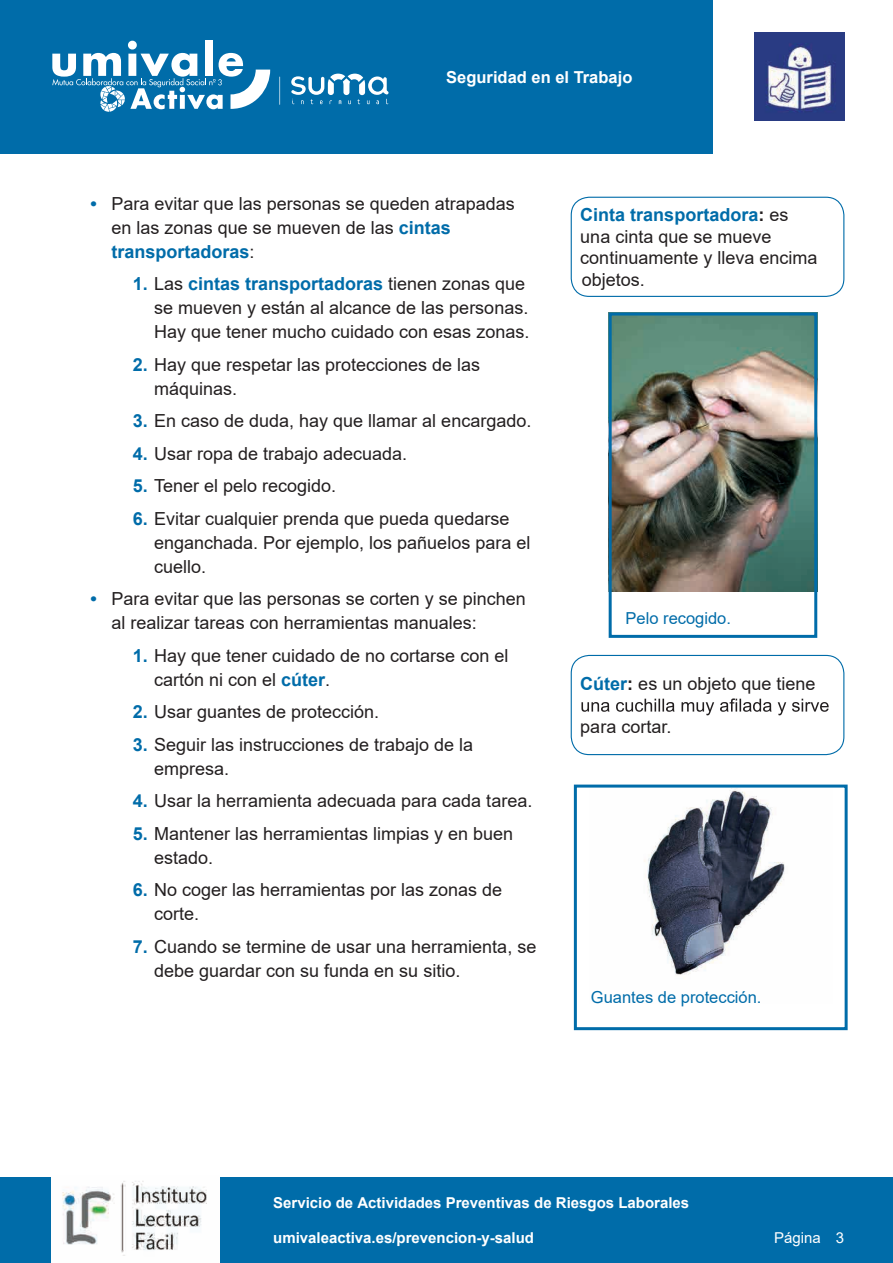
<style>
.page{position:relative;width:893px;height:1263px;background:#fff}
.page>*{position:absolute;margin:0;border:0;box-sizing:border-box;transform-origin:0 0}
.t1{font:18px/24px "Arial";color:#231f20}
.t2{font:16.5px "Arial";color:#006ca9}
.t3{font:700 16.5px "Arial";color:#fff}
.t4{font:700 15px "Arial";color:#fff}
.t5{font:15px "Arial";color:#fff}
.s1{font-weight:700;color:#006ca9}
.s2{font-weight:700}
</style>
<div class="page">
<div style="left:0;top:1178px;width:893px;height:85px;background:#006ca9"></div>
<div style="left:0;top:0;width:713px;height:153px;background:#006ca9"></div>
<img style="left:755px;top:32px;width:89px;height:89px">
<img style="left:51px;top:1178px;width:168px;height:85px">
<div style="left:571px;top:197px;width:273px;height:100px;border:1px solid #006ca9;border-radius:18px"></div>
<svg style="left:581px;top:698px;width:248px;height:17px"></svg>
<div style="left:571px;top:655px;width:273px;height:100px;border:1px solid #006ca9;border-radius:18px"></div>
<img style="left:613px;top:316px;width:200px;height:275px">
<div style="left:609px;top:312px;width:208px;height:326px;border:3px solid #006ca9"></div>
<img style="left:644px;top:788px;width:141px;height:187px">
<div style="left:574px;top:784px;width:274px;height:246px;border:3px solid #006ca9"></div>
<svg style="left:291px;top:74px;width:97px;height:30px"></svg>
<svg style="left:279px;top:77px;width:1px;height:28px"></svg>
<div style="left:205px;top:40px;width:8px;height:36px;background:#fff"></div>
<svg style="left:52px;top:41px;width:218px;height:71px"></svg>
<p class="t3" style="left:446px;top:65px;width:188px">Seguridad en el Trabajo</p>
<p class="t1" style="left:112px;top:191px;width:405px;text-indent:-21px"><span class="s1">•</span> Para evitar que las personas se queden atrapadas en las zonas que se mueven de las <span class="s1">cintas transportadoras</span>:</p>
<p class="t1" style="left:154px;top:272px;width:377px;text-indent:-21px"><span class="s1">1.</span> Las <span class="s1">cintas transportadoras</span> tienen zonas que se mueven y están al alcance de las personas.<br>Hay que tener mucho cuidado con esas zonas.</p>
<p class="t1" style="left:154px;top:352px;width:328px;text-indent:-21px"><span class="s1">2.</span> Hay que respetar las protecciones de las máquinas.</p>
<p class="t1" style="left:133px;top:409px;width:400px"><span class="s1">3.</span> En caso de duda, hay que llamar al encargado.</p>
<p class="t1" style="left:133px;top:441px;width:276px"><span class="s1">4.</span> Usar ropa de trabajo adecuada.</p>
<p class="t1" style="left:133px;top:474px;width:205px"><span class="s1">5.</span> Tener el pelo recogido.</p>
<p class="t1" style="left:154px;top:506px;width:378px;text-indent:-21px"><span class="s1">6.</span> Evitar cualquier prenda que pueda quedarse enganchada. Por ejemplo, los pañuelos para el cuello.</p>
<p class="t1" style="left:112px;top:587px;width:416px;text-indent:-21px"><span class="s1">•</span> Para evitar que las personas se corten y se pinchen al realizar tareas con herramientas manuales:</p>
<p class="t1" style="left:154px;top:643px;width:356px;text-indent:-21px"><span class="s1">1.</span> Hay que tener cuidado de no cortarse con el cartón ni con el <span class="s1">cúter</span>.</p>
<p class="t1" style="left:133px;top:700px;width:248px"><span class="s1">2.</span> Usar guantes de protección.</p>
<p class="t1" style="left:154px;top:732px;width:321px;text-indent:-21px"><span class="s1">3.</span> Seguir las instrucciones de trabajo de la empresa.</p>
<p class="t1" style="left:133px;top:789px;width:401px"><span class="s1">4.</span> Usar la herramienta adecuada para cada tarea.</p>
<p class="t1" style="left:154px;top:821px;width:361px;text-indent:-21px"><span class="s1">5.</span> Mantener las herramientas limpias y en buen estado.</p>
<p class="t1" style="left:154px;top:878px;width:350px;text-indent:-21px"><span class="s1">6.</span> No coger las herramientas por las zonas de corte.</p>
<p class="t1" style="left:154px;top:934px;width:384px;text-indent:-21px"><span class="s1">7.</span> Cuando se termine de usar una herramienta, se debe guardar con su funda en su sitio.</p>
<p class="t1" style="left:580px;top:204px;width:239px;line-height:21.6px"><span class="s1">Cinta transportadora</span><span class="s2">:</span> es una cinta que se mueve continuamente y lleva encima objetos.</p>
<p class="t2" style="left:626px;top:607px;width:107px">Pelo recogido.</p>
<p class="t1" style="left:580px;top:671px;width:237px"><span class="s1">Cúter</span><span class="s2">:</span> es un objeto que tiene</p>
<p class="t1" style="left:580px;top:715px;width:93px">para cortar.</p>
<p class="t2" style="left:591px;top:986px;width:172px">Guantes de protección.</p>
<p class="t4" style="left:273px;top:1192px;width:418px">Servicio de Actividades Preventivas de Riesgos Laborales</p>
<p class="t4" style="left:273px;top:1227px;width:262px">umivaleactiva.es/prevencion-y-salud</p>
<p class="t5" style="left:774px;top:1227px;width:72px">Página 3</p>
</div>
